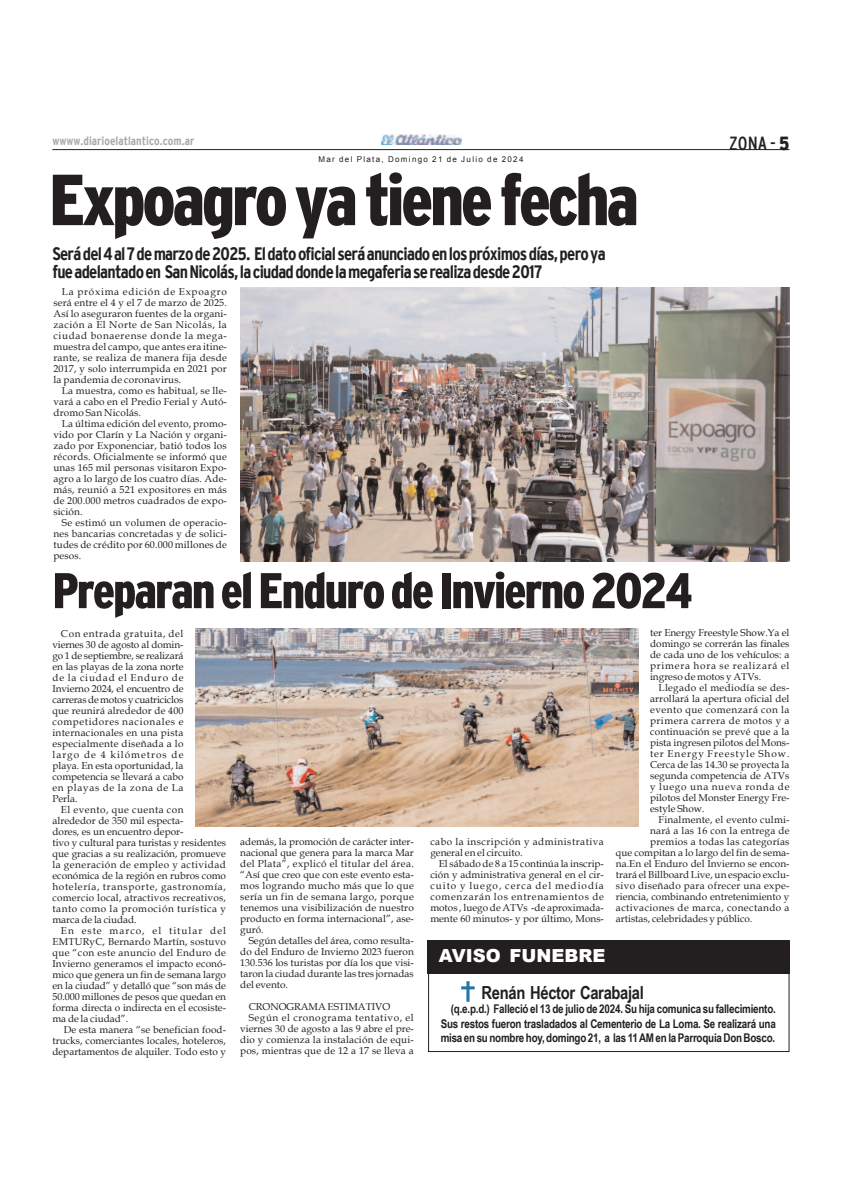
<style>
.page{position:relative;width:842px;height:1191px;background:#fff}
.page>*{position:absolute;margin:0;border:0;box-sizing:border-box;transform-origin:0 0}
.t1{font:900 condensed 72px "Interstate";letter-spacing:-.045em;color:#231f20}
.t2{font:900 condensed 50px "Interstate";letter-spacing:-.04em;color:#231f20}
.t3{font:condensed 19px "Interstate";color:#231f20}
.t4{font:700 condensed 18px/18.5px "Interstate";letter-spacing:-.04em;color:#231f20}
.t5{font:700 18px "Arial Narrow";letter-spacing:-.02em;color:#231f20}
.t6{font:900 18px "Arial";color:#fff}
.t7{font:700 12px/14.4px "Arial Narrow";letter-spacing:-.02em;color:#231f20;text-align:justify}
.t8{font:700 condensed 12px "Interstate";color:#a8a9ad}
.t9{font:10px/11px "Book Antiqua";letter-spacing:.005em;color:#231f20;text-align:justify}
.t10{font:10px/11px "Book Antiqua";letter-spacing:.05em;color:#231f20}
.t11{font:10px "Book Antiqua";letter-spacing:.025em;color:#231f20}
.t12{font:10px "Book Antiqua";letter-spacing:.03em;color:#231f20}
.t13{font:10px "Book Antiqua";letter-spacing:.04em;color:#231f20}
.t14{font:10px "Book Antiqua";letter-spacing:.055em;color:#231f20}
.t15{font:8px "Arial";letter-spacing:.165em;color:#231f20}
.s1{font-weight:900}
</style>
<div class="page">
<hr style="left:52px;top:149px;width:737px;height:1px;background:#231f20">
<img style="left:381px;top:135px;width:80px;height:9px">
<div style="left:428px;top:961px;width:361px;height:91px;border:1px solid #231f20"></div>
<div style="left:427px;top:940px;width:362px;height:33px;background:#231f20"></div>
<img style="left:241px;top:288px;width:548px;height:273px">
<img style="left:461px;top:981px;width:14px;height:21px">
<img style="left:195px;top:628px;width:443px;height:198px">
<p class="t8" style="left:52px;top:134px;width:143px">wwww.diarioelatlantico.com.ar</p>
<p class="t15" style="left:318px;top:155px;width:207px">Mar del Plata, Domingo 21 de Julio de 2024</p>
<h1 class="t1" style="left:49px;top:160px;width:591px">Expoagroyatienefecha</h1>
<h3 class="t4" style="left:52px;top:244px;width:555px">Serádel4al7demarzode2025. Eldatooficialseráanunciadoenlospróximosdías,peroya fueadelantadoen SanNicolás,laciudaddondelamegaferiaserealizadesde2017</h3>
<p class="t9" style="left:53px;top:286px;width:175px;text-indent:9px">La próxima edición de Expoagro será entre el 4 y el 7 de marzo de 2025.<br>Así lo aseguraron fuentes de la organi&shy;zación a El Norte de San Nicolás, la ciudad bonaerense donde la mega&shy;muestra del campo, que antes era itine&shy;rante, se realiza de manera fija desde 2017, y solo interrumpida en 2021 por la pandemia de coronavirus.</p>
<p class="t9" style="left:53px;top:385px;width:175px;text-indent:9px">La muestra, como es habitual, se lle&shy;vará a cabo en el Predio Ferial y Autó&shy;dromo San Nicolás.</p>
<p class="t9" style="left:53px;top:418px;width:175px;text-indent:9px">La última edición del evento, promo&shy;vido por Clarín y La Nación y organi&shy;zado por Exponenciar, batió todos los récords. Oficialmente se informó que unas 165 mil personas visitaron Expo&shy;agro a lo largo de los cuatro días. Ade&shy;más, reunió a 521 expositores en más de 200.000 metros cuadrados de expo&shy;sición.</p>
<p class="t9" style="left:53px;top:517px;width:175px;text-indent:9px">Se estimó un volumen de operacio&shy;nes bancarias concretadas y de solici&shy;tudes de crédito por 60.000 millones de pesos.</p>
<h3 class="t3" style="left:729px;top:133px;width:62px">ZONA - <span class="s1">5</span></h3>
<h2 class="t2" style="left:52px;top:563px;width:642px">PreparanelEndurodeInvierno2024</h2>
<p class="t9" style="left:52px;top:628px;width:133px;text-indent:9px">Con entrada gratuita, del viernes 30 de agosto al domin&shy;go 1 de septiembre, se realizará en las playas de la zona norte de la ciudad el Enduro de Invierno 2024, el encuentro de carrerasdemotosycuatriciclos que reunirá alrededor de 400 competidores nacionales e internacionales en una pista especialmente diseñada a lo largo de 4 kilómetros de playa. En esta oportunidad, la competencia se llevará a cabo en playas de la zona de La Perla.</p>
<p class="t9" style="left:52px;top:804px;width:175px;text-align:left;text-indent:9px">El evento, que cuenta con alrededor de 350 mil especta-<br>dores, es un encuentro depor-<br>tivo y cultural para turistas y residentes que gracias a su realización, promueve la generación de empleo y actividad económica de la región en rubros como hotelería, transporte, gastronomía, comercio local, atractivos recreativos, tanto como la promoción turística y marca de la ciudad.</p>
<p class="t9" style="left:52px;top:925px;width:175px;text-indent:9px">En este marco, el titular del EMTURyC, Bernardo Martín, sostuvo que “con este anuncio del Enduro de Invierno generamos el impacto econó&shy;mico que genera un fin de semana largo en la ciudad” y detalló que “son más de 50.000 millones de pesos que quedan en forma directa o indirecta en el ecosiste&shy;ma de la ciudad”.</p>
<p class="t9" style="left:52px;top:1024px;width:175px;text-indent:11px">De esta manera “se benefician food&shy;trucks, comerciantes locales, hoteleros, departamentos de alquiler. Todo esto y</p>
<p class="t9" style="left:650px;top:627px;width:141px">ter Energy Freestyle Show.Ya el domingo se correrán las finales de cada uno de los vehículos: a primera hora se realizará el ingreso de motos y ATVs.</p>
<p class="t9" style="left:650px;top:682px;width:141px;text-indent:9px">Llegado el mediodía se des&shy;arrollará la apertura oficial del evento que comenzará con la primera carrera de motos y a continuación se prevé que a la pista ingresen pilotos del Mons&shy;ter Energy Freestyle Show.<br>Cerca de las 14.30 se proyecta la segunda competencia de ATVs y luego una nueva ronda de pilotos del Monster Energy Fre&shy;estyle Show.</p>
<p class="t9" style="left:659px;top:814px;width:132px">Finalmente, el evento culmi-</p>
<p class="t11" style="left:650px;top:824px;width:141px">nará a las 16 con la entrega de</p>
<p class="t11" style="left:650px;top:835px;width:141px">premios a todas las categorías</p>
<p class="t9" style="left:616px;top:847px;width:175px">que compitan a lo largo del fin de sema-</p>
<p class="t9" style="left:616px;top:858px;width:175px">na.En el Enduro del Invierno se encon-</p>
<p class="t9" style="left:616px;top:869px;width:175px">trará el Billboard Live, un espacio exclu-</p>
<p class="t12" style="left:616px;top:879px;width:175px">sivo diseñado para ofrecer una expe-</p>
<p class="t9" style="left:616px;top:891px;width:175px">riencia, combinando entretenimiento y</p>
<p class="t13" style="left:616px;top:901px;width:175px">activaciones de marca, conectando a</p>
<p class="t9" style="left:616px;top:913px;width:138px">artistas, celebridades y público.</p>
<p class="t10" style="left:430px;top:836px;width:175px">cabo la inscripción y administrativa general en el circuito.</p>
<p class="t9" style="left:430px;top:858px;width:175px;text-indent:9px">El sábado de 8 a 15 continúa la inscrip&shy;ción y administrativa general en el cir&shy;cuito y luego, cerca del mediodía comenzarán los entrenamientos de motos , luego de ATVs -de aproximada&shy;mente 60 minutos- y por último, Mons-</p>
<p class="t9" style="left:240px;top:836px;width:175px">además, la promoción de carácter inter&shy;nacional que genera para la marca Mar del Plata”, explicó el titular del área. “Así que creo que con este evento esta&shy;mos logrando mucho más que lo que sería un fin de semana largo, porque tenemos una visibilización de nuestro producto en forma internacional”, ase&shy;guró.</p>
<p class="t9" style="left:240px;top:935px;width:175px;text-indent:9px">Según detalles del área, como resulta&shy;do del Enduro de Invierno 2023 fueron 130.536 los turistas por día los que visi&shy;taron la ciudad durante las tres jornadas del evento.</p>
<p class="t9" style="left:249px;top:1001px;width:143px">CRONOGRAMA ESTIMATIVO</p>
<p class="t14" style="left:249px;top:1012px;width:167px">Según el cronograma tentativo, el</p>
<p class="t9" style="left:240px;top:1023px;width:175px">viernes 30 de agosto a las 9 abre el pre-</p>
<p class="t9" style="left:240px;top:1034px;width:175px">dio y comienza la instalación de equi-</p>
<p class="t9" style="left:240px;top:1045px;width:175px">pos, mientras que de 12 a 17 se lleva a</p>
<h3 class="t6" style="left:439px;top:942px;width:168px">AVISO FUNEBRE</h3>
<h3 class="t5" style="left:482px;top:982px;width:164px">Renán Héctor Carabajal</h3>
<p class="t7" style="left:441px;top:1001px;width:337px;text-indent:10px">(q.e.p.d.) Falleció el 13 de julio de 2024. Su hija comunica su fallecimiento.<br>Sus restos fueron trasladados al Cementerio de La Loma. Se realizará una misa ensunombrehoy,domingo21, a las 11AMenlaParroquiaDonBosco.</p>
</div>
